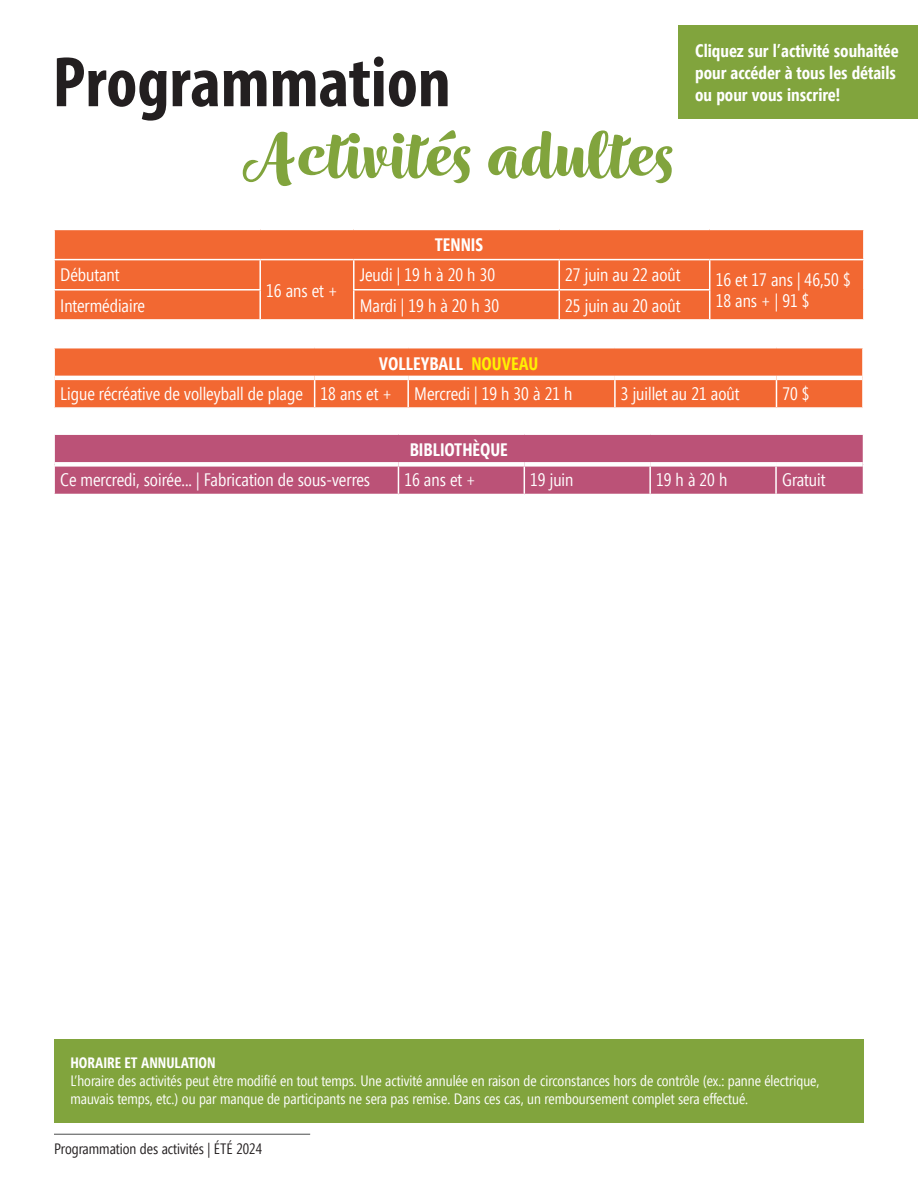
<style>
.page{position:relative;width:918px;height:1188px;background:#fff}
.page>*{position:absolute;margin:0;border:0;box-sizing:border-box;transform-origin:0 0}
.t1{font:700 72px "Wreath";color:#81a43d}
.t2{font:72px "Myriad Variable Concept";color:#231f20}
.t3{font:18px "Segoe Condensed";color:#fff}
.t4{font:700 18px/21.6px "Segoe Condensed";color:#fff}
.t5{font:15px/18px "Segoe Condensed";color:#fff}
.t6{font:15px "Segoe Condensed";color:#231f20}
.t7{font:700 15px "Segoe Condensed";color:#fff}
.s1{color:#fff101}
</style>
<div class="page">
<hr style="left:54px;top:1134px;width:256px;height:1px;background:#4b4c4d">
<div style="left:679px;top:26px;width:239px;height:93px;background:#81a43d"></div>
<div style="left:54px;top:229px;width:810px;height:31px;background:#f26832"></div>
<hr style="left:53px;top:259px;width:207px;height:1px;background:#fff">
<hr style="left:260px;top:259px;width:94px;height:1px;background:#fff">
<hr style="left:354px;top:259px;width:205px;height:1px;background:#fff">
<hr style="left:559px;top:259px;width:151px;height:1px;background:#fff">
<hr style="left:710px;top:259px;width:155px;height:1px;background:#fff">
<div style="left:55px;top:260px;width:808px;height:59px;background:#f26832"></div>
<div style="left:52px;top:227px;width:814px;height:95px;border:2px solid #fff"></div>
<div style="left:54px;top:1039px;width:810px;height:83px;background:#81a43d"></div>
<div style="left:55px;top:435px;width:808px;height:59px;background:#bb5277"></div>
<svg style="left:398px;top:467px;width:1px;height:27px"></svg>
<svg style="left:524px;top:467px;width:1px;height:27px"></svg>
<hr style="left:649px;top:467px;width:2px;height:27px;background:#fff">
<hr style="left:775px;top:467px;width:2px;height:27px;background:#fff">
<div style="left:55px;top:462px;width:343px;height:5px;background:#fff"></div>
<div style="left:398px;top:462px;width:126px;height:5px;background:#fff"></div>
<div style="left:524px;top:462px;width:126px;height:5px;background:#fff"></div>
<div style="left:650px;top:462px;width:126px;height:5px;background:#fff"></div>
<div style="left:776px;top:462px;width:87px;height:5px;background:#fff"></div>
<div style="left:52px;top:432px;width:814px;height:65px;border:2px solid #fff"></div>
<div style="left:55px;top:348px;width:807px;height:59px;background:#f26832"></div>
<svg style="left:314px;top:380px;width:1px;height:27px"></svg>
<hr style="left:407px;top:380px;width:2px;height:27px;background:#fff">
<hr style="left:614px;top:380px;width:2px;height:27px;background:#fff">
<svg style="left:776px;top:380px;width:1px;height:27px"></svg>
<hr style="left:55px;top:376px;width:260px;height:4px;background:#fff">
<hr style="left:315px;top:376px;width:93px;height:4px;background:#fff">
<hr style="left:408px;top:376px;width:207px;height:4px;background:#fff">
<hr style="left:615px;top:376px;width:161px;height:4px;background:#fff">
<hr style="left:776px;top:376px;width:86px;height:4px;background:#fff">
<div style="left:52px;top:345px;width:814px;height:65px;border:2px solid #fff"></div>
<p class="t2" style="left:53px;top:40px;width:400px">Programmation</p>
<p class="t1" style="left:242px;top:110px;width:436px">Activités adultes</p>
<p class="t4" style="left:435px;top:234px;width:50px">TENNIS</p>
<p class="t4" style="left:695px;top:40px;width:205px">Cliquez sur l’activité souhaitée pour accéder à tous les détails ou pour vous inscrire!</p>
<p class="t3" style="left:360px;top:264px;width:137px">Jeudi | 19 h à 20 h 30</p>
<p class="t3" style="left:565px;top:264px;width:117px">27 juin au 22 août</p>
<p class="t3" style="left:716px;top:268px;width:137px">16 et 17 ans | 46,50 $</p>
<p class="t3" style="left:716px;top:290px;width:95px">18 ans + | 91 $</p>
<p class="t3" style="left:60px;top:264px;width:61px">Débutant</p>
<p class="t3" style="left:266px;top:279px;width:73px">16 ans et +</p>
<p class="t3" style="left:60px;top:294px;width:86px">Intermédiaire</p>
<p class="t3" style="left:360px;top:294px;width:141px">Mardi | 19 h à 20 h 30</p>
<p class="t3" style="left:565px;top:294px;width:117px">25 juin au 20 août</p>
<p class="t4" style="left:379px;top:353px;width:161px">VOLLEYBALL <span class="s1">NOUVEAU</span></p>
<p class="t3" style="left:60px;top:382px;width:244px">Ligue récréative de volleyball de plage</p>
<p class="t3" style="left:321px;top:382px;width:73px">18 ans et +</p>
<p class="t3" style="left:414px;top:382px;width:160px">Mercredi | 19 h 30 à 21 h</p>
<p class="t3" style="left:621px;top:382px;width:120px">3 juillet au 21 août</p>
<p class="t3" style="left:782px;top:382px;width:29px">70 $</p>
<p class="t4" style="left:410px;top:439px;width:100px">BIBLIOTHÈQUE</p>
<p class="t3" style="left:60px;top:469px;width:312px">Ce mercredi, soirée... | Fabrication de sous-verres</p>
<p class="t3" style="left:404px;top:469px;width:73px">16 ans et +</p>
<p class="t3" style="left:530px;top:469px;width:45px">19 juin</p>
<p class="t3" style="left:656px;top:469px;width:73px">19 h à 20 h</p>
<p class="t3" style="left:782px;top:469px;width:45px">Gratuit</p>
<p class="t7" style="left:70px;top:1054px;width:147px">HORAIRE ET ANNULATION</p>
<p class="t5" style="left:70px;top:1072px;width:750px">L’horaire des activités peut être modifié en tout temps. Une activité annulée en raison de circonstances hors de contrôle (ex.: panne électrique, mauvais temps, etc.) ou par manque de participants ne sera pas remise. Dans ces cas, un remboursement complet sera effectué.</p>
<p class="t6" style="left:54px;top:1139px;width:210px">Programmation des activités | ÉTÉ 2024</p>
</div>
